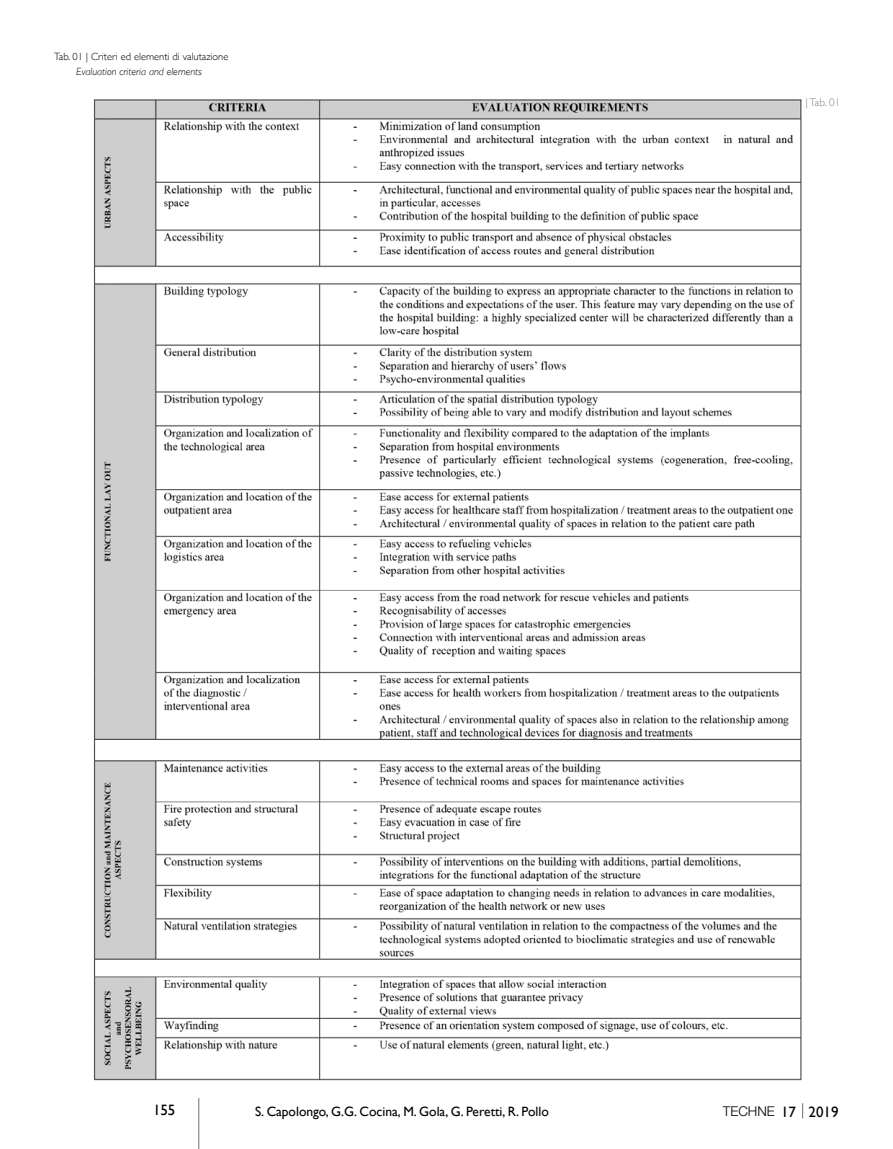
<style>
.page{position:relative;width:893px;height:1149px;background:#fff}
.page>*{position:absolute;margin:0;border:0;box-sizing:border-box;transform-origin:0 0}
.t1{font:15px "Gill Sans";color:#000}
.t2{font:13.5px "Gill Sans";color:#000}
.t3{font:300 13.5px "Helvetica Neue LT Std";color:#000}
.t4{font:300 11.25px "Gill Sans";color:#878786}
.t5{font:300 10.5px "Gill Sans";color:#000}
.t6{font:italic 300 10.5px "Gill Sans";color:#000}
.s1{font-family:"Gill Sans";font-weight:400;font-size:15px}
</style>
<div class="page">
<svg style="left:802px;top:1103px;width:1px;height:15px"></svg>
<hr style="left:198px;top:1097px;width:1px;height:51px;background:#6e6e6e">
<img style="left:93px;top:99px;width:709px;height:981px">
<p class="t5" style="left:54px;top:48px;width:176px">Tab. 01 | Criteri ed elementi di valutazione</p>
<p class="t6" style="left:76px;top:66px;width:127px">Evaluation criteria and elements</p>
<p class="t4" style="left:805px;top:93px;width:36px">| Tab. 01</p>
<p class="t1" style="left:153px;top:1100px;width:24px">155</p>
<p class="t2" style="left:255px;top:1102px;width:295px">S. Capolongo, G.G. Cocina, M. Gola, G. Peretti, R. Pollo</p>
<p class="t3" style="left:723px;top:1102px;width:117px">TECHNE <span class="s1">17 2019</span></p>
</div>
